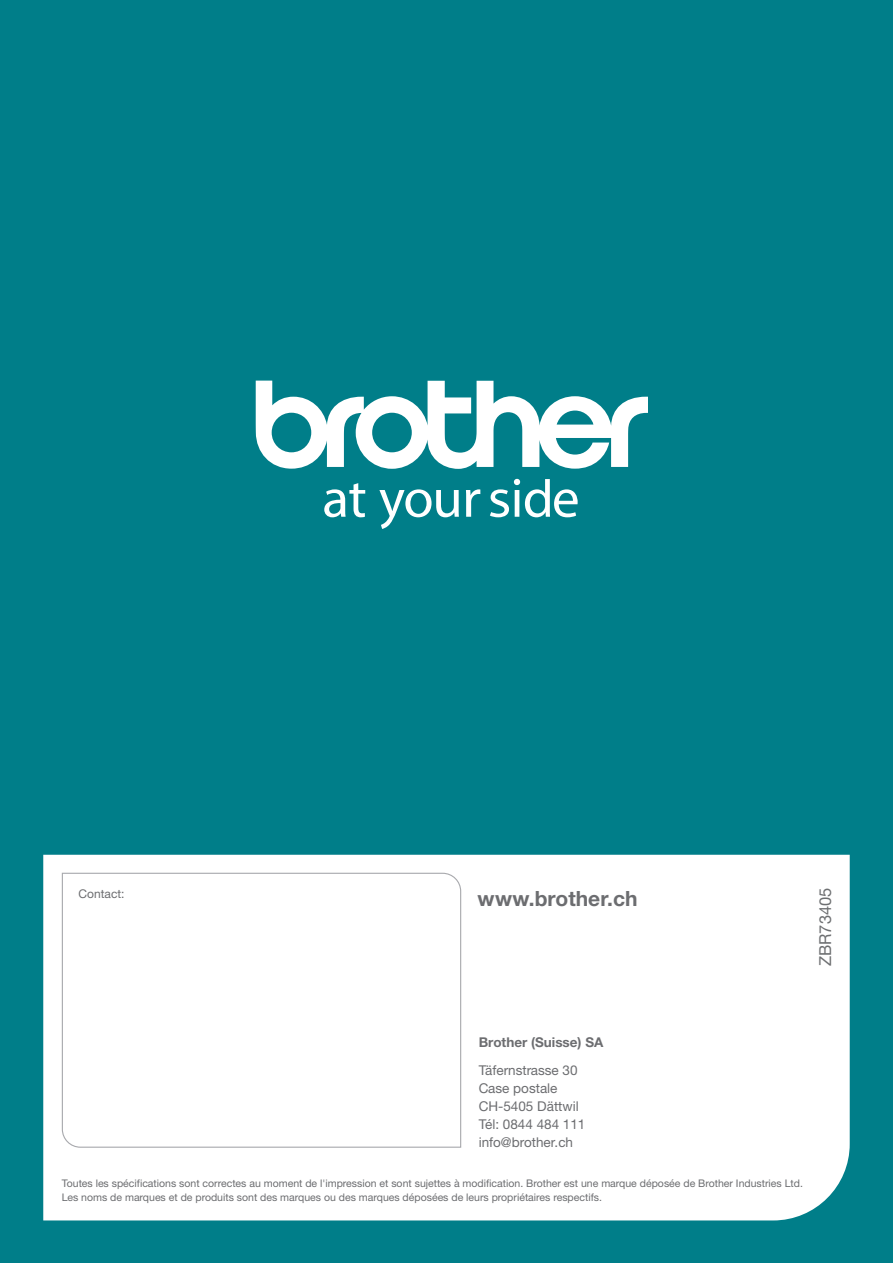
<style>
.page{position:relative;width:893px;height:1263px;background:#007e89}
.page>*{position:absolute;margin:0;border:0;box-sizing:border-box;transform-origin:0 0}
.t1{font:700 21px "Helvetica Neue LTW1 G";color:#6c6d70}
.t2{font:16.5px "Helvetica Neue LTW1 G";color:#6d6f71}
.t3{font:13.5px/18px "Helvetica Neue LTW1 G";color:#6c6d70}
.t4{font:700 13.5px "Helvetica Neue LTW1 G";color:#6c6d70}
.t5{font:12px "Helvetica Neue LTW1 G";color:#6c6d70}
.t6{font:10.5px/13.5px "Helvetica Neue LTW1 G";color:#6c6d70}
</style>
<div class="page">
<div style="left:43px;top:855px;width:807px;height:365px;background:#fff"></div>
<svg style="left:256px;top:381px;width:392px;height:88px"></svg>
<svg style="left:324px;top:483px;width:41px;height:34px"></svg>
<svg style="left:379px;top:489px;width:80px;height:40px"></svg>
<svg style="left:466px;top:489px;width:14px;height:28px"></svg>
<svg style="left:490px;top:479px;width:88px;height:38px"></svg>
<div style="left:476px;top:889px;width:334px;height:23px;background:#fff"></div>
<div style="left:61px;top:872px;width:401px;height:276px;background:#fff"></div>
<p class="t5" style="left:79px;top:886px;width:48px">Contact:</p>
<h1 class="t1" style="left:478px;top:885px;width:161px">www.brother.ch</h1>
<h2 class="t2" style="left:815px;top:966px;width:80px;rotate:-90deg">ZBR73405</h2>
<p class="t4" style="left:479px;top:1034px;width:126px">Brother (Suisse) SA</p>
<p class="t3" style="left:479px;top:1061px;width:108px">Täfernstrasse 30<br>Case postale<br>CH-5405 Dättwil<br>Tél: 0844 484 111 info@brother.ch</p>
<p class="t6" style="left:62px;top:1177px;width:743px">Toutes les spécifications sont correctes au moment de l'impression et sont sujettes à modification. Brother est une marque déposée de Brother Industries Ltd.<br>Les noms de marques et de produits sont des marques ou des marques déposées de leurs propriétaires respectifs.</p>
</div>
